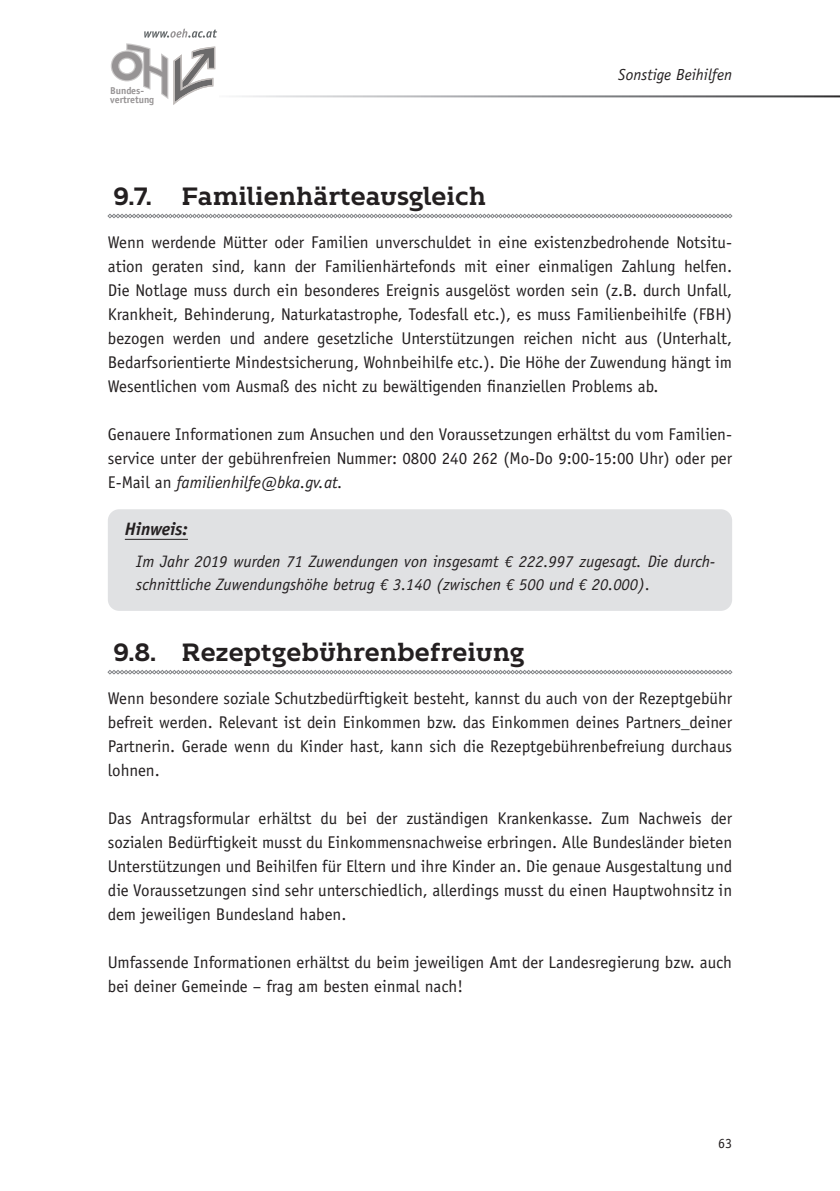
<style>
.page{position:relative;width:840px;height:1191px;background:#fff}
.page>*{position:absolute;margin:0;border:0;box-sizing:border-box;transform-origin:0 0}
.t1{font:700 25px "Kontrapunkt Bob";color:#231f20}
.t2{font:italic 700 18px "Officina Sans Std";color:#231f20}
.t3{font:17px/24px "Officina Sans Std";color:#231f20;text-align:justify}
.t4{font:italic 16.6px/23px "Officina Sans Std";color:#231f20}
.t5{font:italic 16px "Officina Sans Std";color:#231f20}
.t6{font:14px "Officina Sans Std";color:#231f20}
.t7{font:700 10px/8.4px "Officina Sans LT";color:#979495}
.s1{font-style:italic}
</style>
<div class="page">
<svg style="left:107px;top:214px;width:625px;height:4px;background:#b7b8ba"></svg>
<div style="left:108px;top:509px;width:623px;height:102px;background:#e0e1e3;border-radius:11px"></div>
<hr style="left:125px;top:539px;width:63px;height:1px;background:#231f20">
<svg style="left:107px;top:670px;width:625px;height:4px"></svg>
<svg style="left:111px;top:29px;width:106px;height:76px"></svg>
<p class="t7" style="left:110px;top:87px;width:46px">Bundes&shy;vertretung</p>
<p class="t5" style="left:618px;top:65px;width:115px">Sonstige Beihilfen</p>
<h1 class="t1" style="left:113px;top:182px;width:374px">9.7. Familienhärteausgleich</h1>
<p class="t3" style="left:108px;top:230px;width:625px">Wenn werdende Mütter oder Familien unverschuldet in eine existenzbedrohende Notsitu&shy;ation geraten sind, kann der Familienhärtefonds mit einer einmaligen Zahlung helfen.<br>Die Notlage muss durch ein besonderes Ereignis ausgelöst worden sein (z.B. durch Unfall, Krankheit, Behinderung, Naturkatastrophe, Todesfall etc.), es muss Familienbeihilfe (FBH) bezogen werden und andere gesetzliche Unterstützungen reichen nicht aus (Unterhalt, Bedarfsorientierte Mindestsicherung, Wohnbeihilfe etc.). Die Höhe der Zuwendung hängt im Wesentlichen vom Ausmaß des nicht zu bewältigenden finanziellen Problems ab.</p>
<p class="t3" style="left:108px;top:422px;width:625px">Genauere Informationen zum Ansuchen und den Voraussetzungen erhältst du vom Familien&shy;service unter der gebührenfreien Nummer: 0800 240 262 (Mo-Do 9:00-15:00 Uhr) oder per E-Mail an <span class="s1">familienhilfe@bka.gv.at.</span></p>
<p class="t2" style="left:125px;top:518px;width:65px">Hinweis:</p>
<p class="t4" style="left:136px;top:550px;width:580px">Im Jahr 2019 wurden 71 Zuwendungen von insgesamt € 222.997 zugesagt. Die durch&shy;schnittliche Zuwendungshöhe betrug € 3.140 (zwischen € 500 und € 20.000).</p>
<h1 class="t1" style="left:113px;top:638px;width:412px">9.8. Rezeptgebührenbefreiung</h1>
<p class="t3" style="left:108px;top:686px;width:625px">Wenn besondere soziale Schutzbedürftigkeit besteht, kannst du auch von der Rezeptgebühr befreit werden. Relevant ist dein Einkommen bzw. das Einkommen deines Partners_deiner Partnerin. Gerade wenn du Kinder hast, kann sich die Rezeptgebührenbefreiung durchaus lohnen.</p>
<p class="t3" style="left:108px;top:806px;width:625px">Das Antragsformular erhältst du bei der zuständigen Krankenkasse. Zum Nachweis der sozialen Bedürftigkeit musst du Einkommensnachweise erbringen. Alle Bundesländer bieten Unterstützungen und Beihilfen für Eltern und ihre Kinder an. Die genaue Ausgestaltung und die Voraussetzungen sind sehr unterschiedlich, allerdings musst du einen Hauptwohnsitz in dem jeweiligen Bundesland haben.</p>
<p class="t3" style="left:108px;top:950px;width:625px">Umfassende Informationen erhältst du beim jeweiligen Amt der Landesregierung bzw. auch bei deiner Gemeinde – frag am besten einmal nach!</p>
<p class="t6" style="left:717px;top:1135px;width:15px">63</p>
</div>
